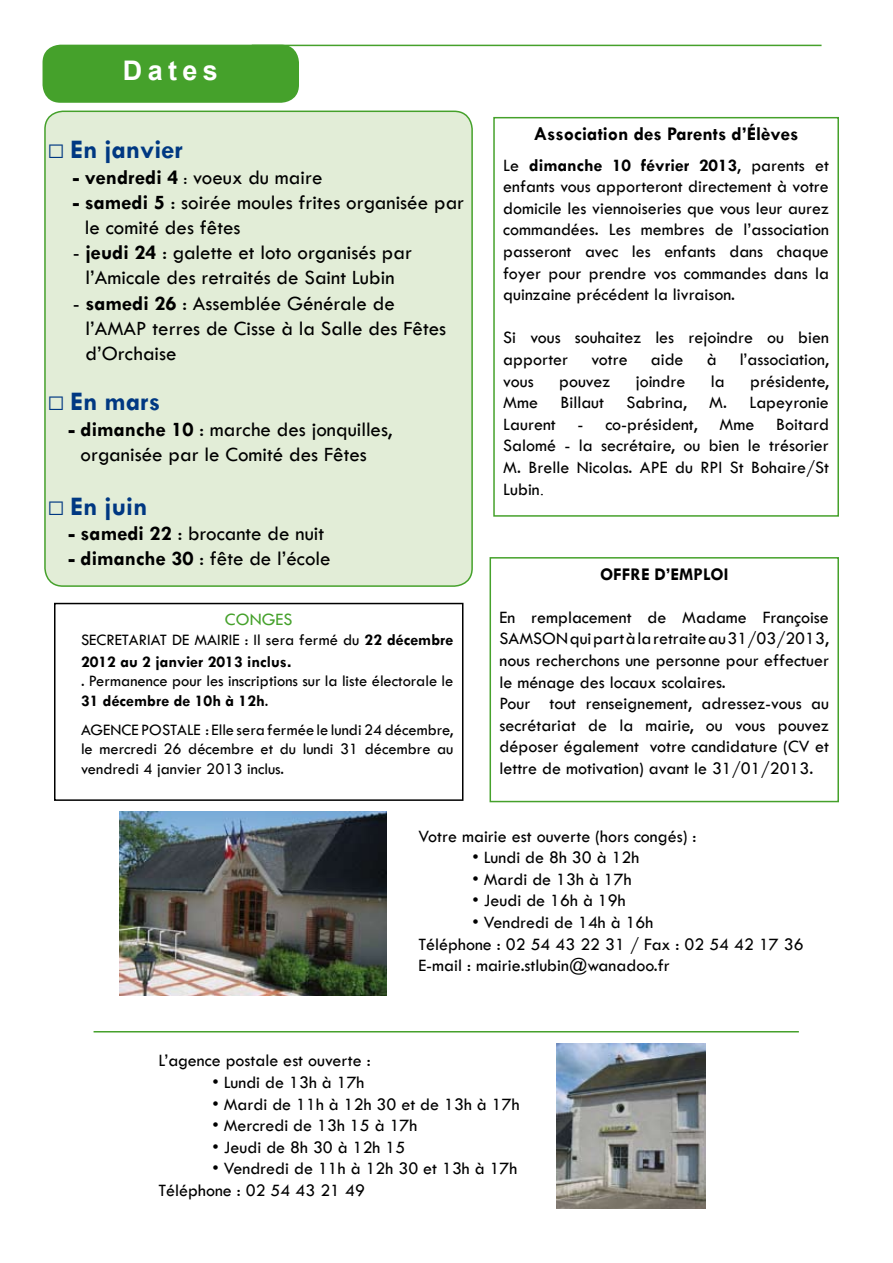
<style>
.page{position:relative;width:893px;height:1263px;background:#fff}
.page>*{position:absolute;margin:0;border:0;box-sizing:border-box;transform-origin:0 0}
.t1{font:700 27px "Tw Cen";color:#003882}
.t2{font:700 27px "Arial";letter-spacing:.2em;color:#fff}
.t3{font:21px/25.2px "Tw Cen";color:#000}
.t4{font:700 19.5px "Tw Cen";color:#000}
.t5{font:18px/21.6px "Tw Cen";color:#000}
.t6{font:700 18px "Tw Cen";color:#000}
.t7{font:18px "Tw Cen";color:#45a12b}
.t8{font:16.5px/19.8px "Tw Cen";color:#000}
.t9{font:700 16.5px/21.6px "Tw Cen";color:#000}
.s1{font-weight:700}
.s2{font-size:18px}
.s3{font-weight:400}
.s4{font-family:"Arial";font-size:18px}
.s5{font-family:"Times New Roman"}
</style>
<div class="page">
<div style="left:45px;top:111px;width:427px;height:475px;background:#e2edd7;border-radius:18px"></div>
<div style="left:44px;top:111px;width:429px;height:476px;border:2px solid #45a12b;border-radius:18px"></div>
<img style="left:119px;top:811px;width:267px;height:184px">
<img style="left:557px;top:1043px;width:148px;height:166px">
<hr style="left:94px;top:1031px;width:705px;height:1px;background:#45a12b">
<div style="left:43px;top:45px;width:256px;height:58px;background:#45a12b;border-radius:18px"></div>
<hr style="left:252px;top:45px;width:569px;height:1px;background:#45a12b">
<div style="left:54px;top:603px;width:409px;height:198px;border:2px solid #000"></div>
<div style="left:493px;top:117px;width:346px;height:400px;border:2px solid #45a12b"></div>
<div style="left:490px;top:557px;width:349px;height:245px;border:2px solid #45a12b"></div>
<h1 class="t2" style="left:123px;top:53px;width:97px">Dates</h1>
<h1 class="t1" style="left:70px;top:134px;width:114px">En janvier</h1>
<p class="t3" style="left:73px;top:164px;width:251px"><span class="s1">- vendredi 4</span> <span class="s2">:</span> voeux du maire</p>
<p class="t3" style="left:85px;top:189px;width:381px;text-indent:-12px"><span class="s1">- samedi 5</span> : soirée moules frites organisée par le comité des fêtes</p>
<p class="t3" style="left:73px;top:240px;width:341px;text-align:center">- <span class="s1">jeudi 24</span> : galette et loto organisés par l’Amicale des retraités de Saint Lubin</p>
<p class="t3" style="left:86px;top:290px;width:362px;text-indent:-13px">- <span class="s1">samedi 26</span> : Assemblée Générale de l’AMAP terres de Cisse à la Salle des Fêtes d’Orchaise</p>
<h1 class="t1" style="left:70px;top:386px;width:92px">En mars</h1>
<p class="t3" style="left:81px;top:416px;width:313px;text-indent:-12px"><span class="s1">- dimanche 10</span> : marche des jonquilles, organisée par le Comité des Fêtes</p>
<h1 class="t1" style="left:70px;top:490px;width:79px">En juin</h1>
<p class="t3" style="left:68px;top:521px;width:257px"><span class="s1">- samedi 22</span> : brocante de nuit</p>
<p class="t3" style="left:68px;top:546px;width:264px"><span class="s1">- dimanche 30</span> : fête de l’école</p>
<p class="t7" style="left:225px;top:609px;width:69px">CONGES</p>
<p class="t9" style="left:81px;top:628px;width:374px"><span class="s3">SECRETARIAT DE MAIRIE : Il sera fermé du</span> 22 décembre<br>2012 au 2 janvier 2013 inclus<span class="s4">.</span></p>
<p class="t8" style="left:81px;top:671px;width:374px">. Permanence pour les inscriptions sur la liste électorale le<br><span class="s1">31 décembre de 10h à 12h</span>.</p>
<p class="t8" style="left:81px;top:719px;width:374px;text-align:justify">AGENCE POSTALE : Elle sera fermée le lundi 24 décembre, le mercredi 26 décembre et du lundi 31 décembre au vendredi 4 janvier 2013 inclus.</p>
<p class="t4" style="left:534px;top:123px;width:266px">Association des Parents d’élèves</p>
<p class="t5" style="left:503px;top:154px;width:327px;text-align:justify">Le <span class="s1">dimanche 10 février 2013</span>, parents et enfants vous apporteront directement à votre domicile les viennoiseries que vous leur aurez commandées. Les membres de l’association passeront avec les enfants dans chaque foyer pour prendre vos commandes dans la quinzaine précédent la livraison.</p>
<p class="t5" style="left:503px;top:327px;width:327px">Si vous souhaitez les rejoindre ou bien apporter</p>
<p class="t5" style="left:591px;top:348px;width:38px">votre</p>
<p class="t5" style="left:651px;top:348px;width:34px">aide</p>
<p class="t5" style="left:707px;top:348px;width:11px">à</p>
<p class="t5" style="left:740px;top:348px;width:91px">l’association,</p>
<p class="t5" style="left:503px;top:370px;width:32px">vous</p>
<p class="t5" style="left:559px;top:370px;width:53px">pouvez</p>
<p class="t5" style="left:636px;top:370px;width:51px">joindre</p>
<p class="t5" style="left:711px;top:370px;width:15px">la</p>
<p class="t5" style="left:503px;top:370px;width:327px;text-align:justify;text-indent:247px">présidente, Mme Billaut Sabrina, M. Lapeyronie Laurent - co-président, Mme Boitard Salomé - la secrétaire, ou bien le trésorier M. Brelle Nicolas. APE du RPI St Bohaire/St Lubin<span class="s5">.</span></p>
<p class="t6" style="left:600px;top:563px;width:130px">OFFRE D’EMPLOI</p>
<p class="t5" style="left:500px;top:606px;width:331px">En remplacement de Madame Françoise SAMSON qui part à la retraite au 31/03/2013, nous recherchons une personne pour effectuer le ménage des locaux scolaires.<br>Pour tout renseignement, adressez-vous au secrétariat de la mairie, ou vous pouvez déposer également votre candidature (CV et lettre de motivation) avant le 31/01/2013.</p>
<p class="t5" style="left:418px;top:825px;width:280px">Votre mairie est ouverte (hors congés) :</p>
<p class="t5" style="left:472px;top:847px;width:169px">• Lundi de 8h 30 à 12h</p>
<p class="t5" style="left:472px;top:868px;width:161px">• Mardi de 13h à 17h</p>
<p class="t5" style="left:472px;top:890px;width:155px">• Jeudi de 16h à 19h</p>
<p class="t5" style="left:418px;top:911px;width:387px;text-indent:54px">• Vendredi de 14h à 16h<br>Téléphone : 02 54 43 22 31 / Fax : 02 54 42 17 36<br>E-mail : mairie.stlubin@wanadoo.fr</p>
<p class="t5" style="left:158px;top:1050px;width:214px">L’agence postale est ouverte :</p>
<p class="t5" style="left:212px;top:1071px;width:154px">• Lundi de 13h à 17h</p>
<p class="t5" style="left:212px;top:1093px;width:309px">• Mardi de 11h à 12h 30 et de 13h à 17h</p>
<p class="t5" style="left:212px;top:1115px;width:207px">• Mercredi de 13h 15 à 17h</p>
<p class="t5" style="left:212px;top:1136px;width:194px">• Jeudi de 8h 30 à 12h 15</p>
<p class="t5" style="left:158px;top:1158px;width:361px;text-indent:54px">• Vendredi de 11h à 12h 30 et 13h à 17h<br>Téléphone : 02 54 43 21 49</p>
</div>
